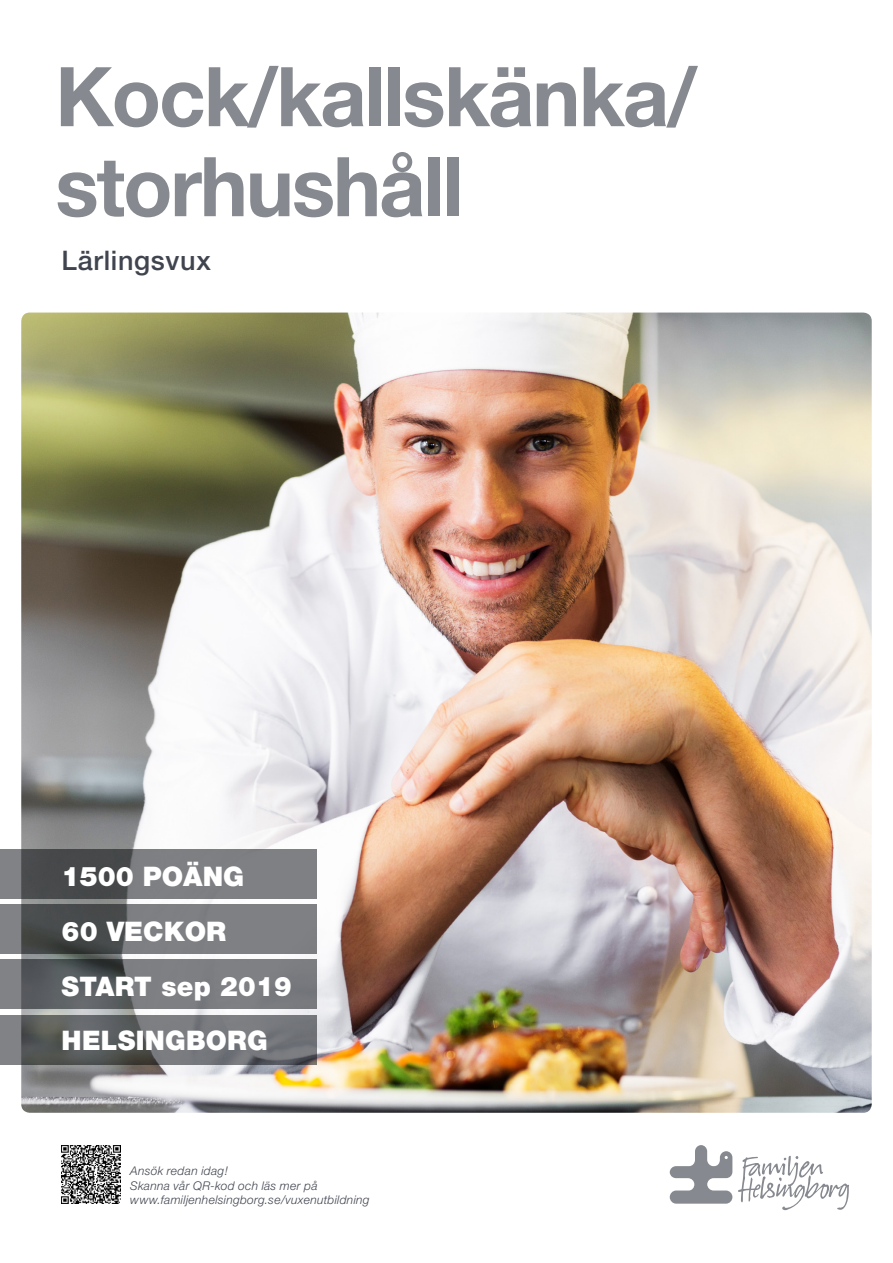
<style>
.page{position:relative;width:893px;height:1263px;background:#fff}
.page>*{position:absolute;margin:0;border:0;box-sizing:border-box;transform-origin:0 0}
.t1{font:700 82.5px/90px "Helvetica Neue";letter-spacing:-.025em;color:#86898f}
.t2{font:900 27px "Helvetica Neue";letter-spacing:.01em;color:#fff}
.t3{font:500 27px "Helvetica Neue LT Pro";letter-spacing:.025em;color:#40444e}
.Brödtext{font:italic 300 12px "Helvetica Neue";letter-spacing:.025em;color:#40444e}
</style>
<div class="page">
<img style="left:21px;top:313px;width:851px;height:800px">
<svg style="left:0;top:960px;width:317px;height:49px;background:#6e7174"></svg>
<svg style="left:0;top:904px;width:317px;height:50px;background:#6b6d6f"></svg>
<svg style="left:0;top:849px;width:317px;height:50px;background:#6a6c6f"></svg>
<svg style="left:0;top:1015px;width:317px;height:49px;background:#696b6e"></svg>
<img style="left:62px;top:1145px;width:58px;height:59px">
<svg style="left:738px;top:1156px;width:111px;height:54px"></svg>
<svg style="left:670px;top:1145px;width:62px;height:59px"></svg>
<p class="t1" style="left:55px;top:50px;width:643px">Kock/kallskänka/ storhushåll</p>
<p class="t3" style="left:62px;top:244px;width:151px">Lärlingsvux</p>
<p class="t2" style="left:62px;top:861px;width:184px">1500 POÄNG</p>
<p class="t2" style="left:62px;top:915px;width:166px">60 VECKOR</p>
<p class="t2" style="left:62px;top:970px;width:232px">START sep 2019</p>
<p class="t2" style="left:62px;top:1025px;width:208px">HELSINGBORG</p>
<p class="Brödtext" style="left:130px;top:1164px;width:99px">Ansök redan idag!</p>
<p class="Brödtext" style="left:130px;top:1178px;width:189px">Skanna vår QR-kod och läs mer på</p>
<p class="Brödtext" style="left:130px;top:1192px;width:241px">www.familjenhelsingborg.se/vuxenutbildning</p>
</div>
